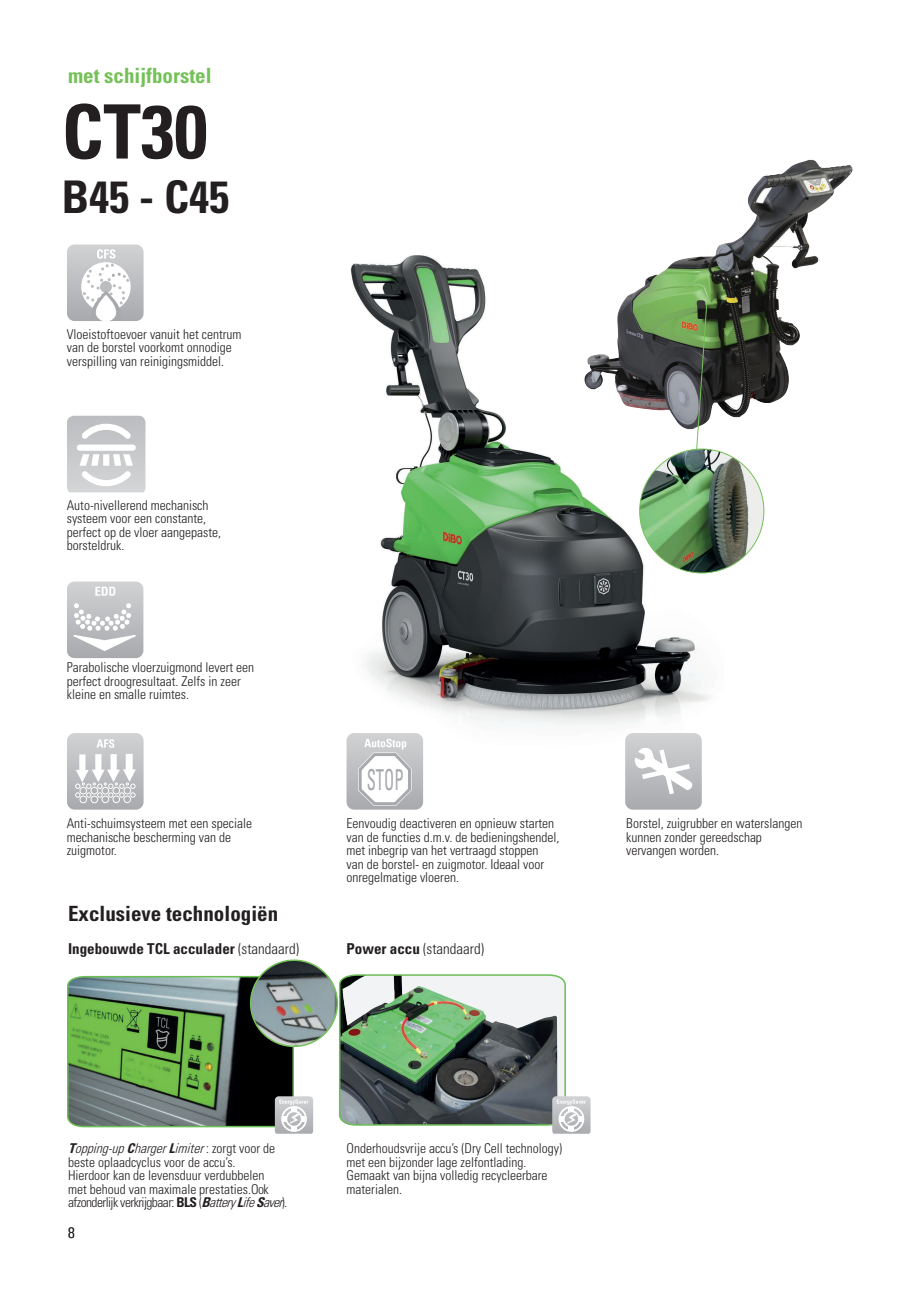
<style>
.page{position:relative;width:919px;height:1289px;background:#fff}
.page>*{position:absolute;margin:0;border:0;box-sizing:border-box;transform-origin:0 0}
.t1{font:700 condensed 75px "Univers LT Std";color:#231f20}
.t2{font:700 condensed 45px "Univers LT Std";color:#231f20}
.t3{font:condensed 28.8px "Univers LT Std";color:#a8a9ad;scale:.58 1}
.t4{font:700 condensed 21px "Univers LT Std";color:#231f20}
.t5{font:700 condensed 21px "Univers LT Std";color:#74c158}
.t6{font:700 condensed 15px "Univers LT Std";color:#231f20}
.t7{font:300 condensed 15px "Univers LT Std";color:#231f20}
.t8{font:300 condensed 13.5px/13.5px "Univers LT Std";color:#231f20}
.s1{font-weight:300}
.s2{font-weight:700}
.s3{font-weight:700;font-style:italic}
.s4{font-style:italic}
</style>
<div class="page">
<img style="left:350px;top:255px;width:373px;height:500px">
<svg style="left:625px;top:733px;width:76px;height:76px"></svg>
<svg style="left:346px;top:733px;width:77px;height:76px"></svg>
<svg style="left:67px;top:416px;width:78px;height:76px"></svg>
<svg style="left:67px;top:733px;width:77px;height:76px"></svg>
<svg style="left:67px;top:581px;width:76px;height:77px;background:#c9c9cc"></svg>
<svg style="left:67px;top:244px;width:77px;height:77px"></svg>
<svg style="left:338px;top:974px;width:252px;height:159px"></svg>
<img style="left:584px;top:160px;width:269px;height:269px">
<svg style="left:67px;top:975px;width:246px;height:158px;background:#698664"></svg>
<img style="left:250px;top:960px;width:87px;height:86px;border-radius:43px">
<div style="left:250px;top:959px;width:88px;height:88px;border:2px solid #74c158;border-radius:50%"></div>
<svg style="left:694px;top:302px;width:13px;height:146px;background:#6b7a63"></svg>
<img style="left:639px;top:449px;width:124px;height:124px;border-radius:62px">
<h3 class="t5" style="left:68px;top:63px;width:145px">met schijfborstel</h3>
<h1 class="t1" style="left:62px;top:86px;width:147px">CT30</h1>
<h2 class="t2" style="left:62px;top:169px;width:169px">B45 - C45</h2>
<p class="t8" style="left:67px;top:327px;width:176px">Vloeistoftoevoer vanuit het centrum van de borstel voorkomt onnodige verspilling van reinigingsmiddel.</p>
<p class="t8" style="left:67px;top:498px;width:156px">Auto-nivellerend mechanisch systeem voor een constante, perfect op de vloer aangepaste, borsteldruk.</p>
<p class="t8" style="left:67px;top:661px;width:189px">Parabolische vloerzuigmond levert een perfect droogresultaat. Zelfs in zeer kleine en smalle ruimtes.</p>
<h3 class="t3" style="left:366px;top:761px;width:65px">STOP</h3>
<p class="t8" style="left:67px;top:816px;width:187px">Anti-schuimsysteem met een speciale mechanische bescherming van de zuigmotor.</p>
<p class="t8" style="left:346px;top:816px;width:214px">Eenvoudig deactiveren en opnieuw starten van de functies d.m.v. de bedieningshendel, met inbegrip van het vertraagd stoppen<br>van de borstel- en zuigmotor. Ideaal voor onregelmatige vloeren.</p>
<p class="t8" style="left:626px;top:816px;width:178px">Borstel, zuigrubber en waterslangen kunnen zonder gereedschap vervangen worden.</p>
<h3 class="t4" style="left:68px;top:900px;width:212px">Exclusieve technologiën</h3>
<p class="t6" style="left:68px;top:939px;width:232px">Ingebouwde TCL acculader <span class="s1">(standaard)</span></p>
<p class="t7" style="left:346px;top:939px;width:139px"><span class="s2">Power accu</span> (standaard)</p>
<p class="t8" style="left:68px;top:1141px;width:221px"><span class="s3">T</span><span class="s4">opping-up</span><span class="s3">C</span><span class="s4">harger</span><span class="s3">L</span><span class="s4">imiter</span>: z o r g t v o o r d e beste oplaadcyclus voor de accu’s.<br>Hierdoor kan de levensduur verdubbelen<br>met behoud van maximale prestaties.Ook afzonderlijk verkrijgbaar: <span class="s2">BLS</span> (<span class="s3">B</span><span class="s4">attery</span><span class="s3">L</span><span class="s4">ife</span><span class="s3">S</span><span class="s4">aver</span>).</p>
<p class="t7" style="left:68px;top:1223px;width:8px">8</p>
<p class="t8" style="left:346px;top:1141px;width:217px">Onderhoudsvrije accu’s (Dry Cell technology) met een bijzonder lage zelfontlading.<br>Gemaakt van bijna volledig recycleerbare materialen.</p>
</div>
